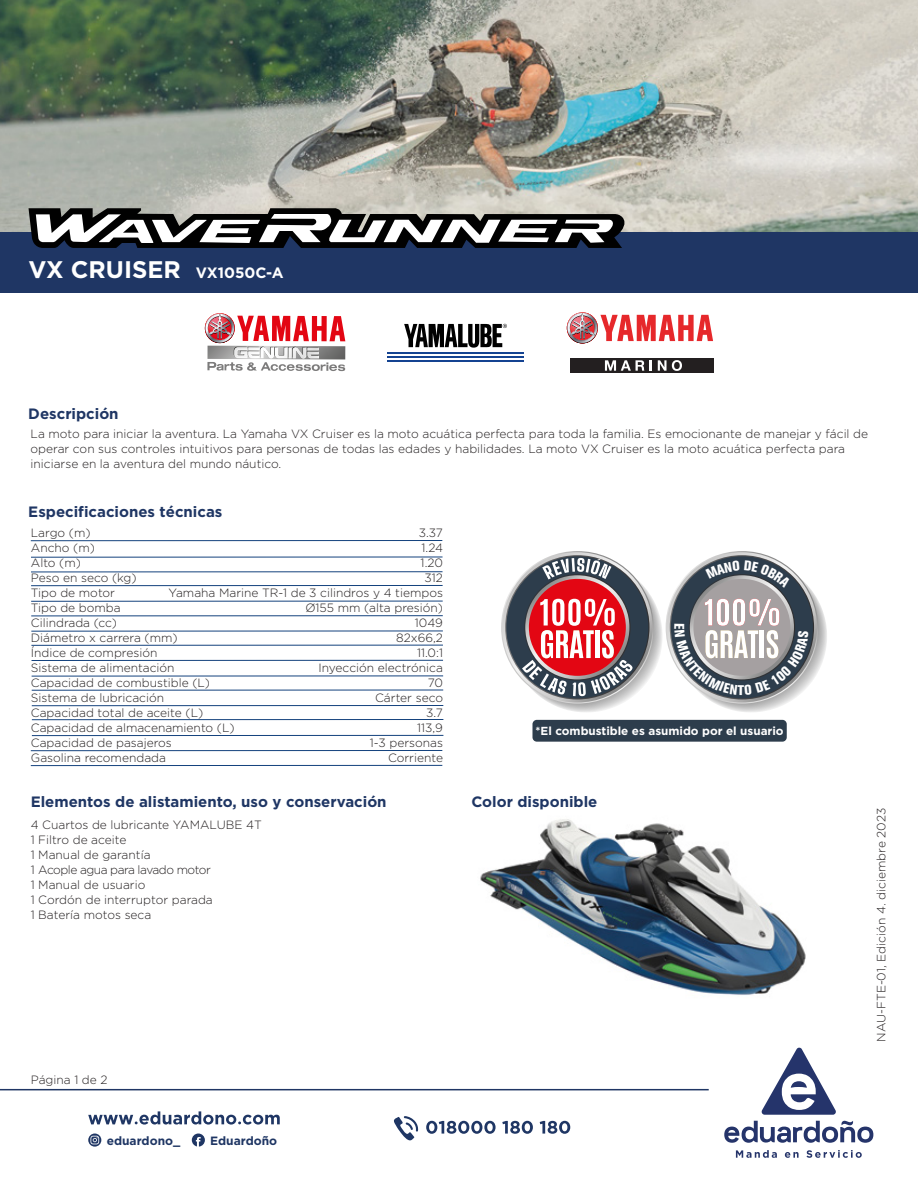
<style>
.page{position:relative;width:918px;height:1188px;background:#fff}
.page>*{position:absolute;margin:0;border:0;box-sizing:border-box;transform-origin:0 0}
.t1{font:700 24px "Gotham";color:#fff}
.t2{font:700 15px "Gotham";color:#1f3664}
.t3{font:300 12px/15px "Gotham";color:#231f20}
.t4{font:700 12px "Gotham";color:#1f3664}
.t5{font:700 11.7px "Gotham";color:#fff}
.s1{font-size:15px}
</style>
<div class="page">
<img style="left:480px;top:819px;width:326px;height:176px">
<img style="left:0;top:0;width:918px;height:232px">
<div style="left:0;top:232px;width:918px;height:60px;background:#1f3664"></div>
<img style="left:669px;top:93px;width:249px;height:131px">
<hr style="left:387px;top:352px;width:137px;height:1px;background:#144391">
<hr style="left:387px;top:356px;width:137px;height:1px;background:#144391">
<hr style="left:387px;top:360px;width:137px;height:1px;background:#144391">
<svg style="left:404px;top:324px;width:103px;height:24px"></svg>
<div style="left:570px;top:358px;width:143px;height:15px;background:#231f20"></div>
<svg style="left:605px;top:360px;width:39px;height:11px"></svg>
<svg style="left:650px;top:360px;width:2px;height:11px"></svg>
<svg style="left:658px;top:360px;width:24px;height:11px"></svg>
<svg style="left:567px;top:313px;width:146px;height:30px"></svg>
<svg style="left:205px;top:313px;width:140px;height:58px"></svg>
<div style="left:532px;top:720px;width:255px;height:22px;background:#2d3d4c;border-radius:4px"></div>
<svg style="left:29px;top:208px;width:597px;height:40px"></svg>
<hr style="left:0;top:1089px;width:709px;height:1px;background:#1f3664">
<svg style="left:426px;top:1121px;width:70px;height:13px"></svg>
<svg style="left:502px;top:1121px;width:31px;height:13px"></svg>
<svg style="left:540px;top:1121px;width:30px;height:13px"></svg>
<svg style="left:393px;top:1116px;width:25px;height:25px"></svg>
<svg style="left:88px;top:1111px;width:192px;height:14px"></svg>
<svg style="left:88px;top:1134px;width:13px;height:13px"></svg>
<svg style="left:192px;top:1134px;width:13px;height:13px"></svg>
<svg style="left:761px;top:1047px;width:75px;height:68px"></svg>
<svg style="left:724px;top:1121px;width:149px;height:22px"></svg>
<svg style="left:736px;top:1150px;width:41px;height:8px"></svg>
<svg style="left:785px;top:1152px;width:14px;height:6px"></svg>
<svg style="left:807px;top:1150px;width:55px;height:8px"></svg>
<hr style="left:31px;top:540px;width:411px;height:1px;background:#14427d">
<hr style="left:31px;top:571px;width:412px;height:1px;background:#14427d">
<hr style="left:31px;top:557px;width:412px;height:1px;background:#14427d">
<hr style="left:31px;top:585px;width:412px;height:1px;background:#14427d">
<hr style="left:31px;top:601px;width:412px;height:1px;background:#14427d">
<hr style="left:31px;top:615px;width:412px;height:1px;background:#14427d">
<hr style="left:31px;top:631px;width:412px;height:1px;background:#14427d">
<hr style="left:31px;top:645px;width:412px;height:1px;background:#14427d">
<hr style="left:32px;top:660px;width:411px;height:1px;background:#14427d">
<hr style="left:32px;top:676px;width:411px;height:1px;background:#14427d">
<hr style="left:32px;top:690px;width:411px;height:1px;background:#14427d">
<hr style="left:32px;top:705px;width:411px;height:1px;background:#14427d">
<hr style="left:32px;top:719px;width:411px;height:1px;background:#14427d">
<hr style="left:32px;top:735px;width:411px;height:1px;background:#14427d">
<hr style="left:31px;top:750px;width:411px;height:1px;background:#14427d">
<hr style="left:31px;top:765px;width:411px;height:1px;background:#14427d">
<svg style="left:501px;top:551px;width:326px;height:161px"></svg>
<h1 class="t1" style="left:29px;top:256px;width:257px">VX CRUISER <span class="s1">VX1050C-A</span></h1>
<p class="t2" style="left:28px;top:405px;width:92px">Descripción</p>
<p class="t3" style="left:31px;top:426px;width:839px">La moto para iniciar la aventura. La Yamaha VX Cruiser es la moto acuática perfecta para toda la familia. Es emocionante de manejar y fácil de operar con sus controles intuitivos para personas de todas las edades y habilidades. La moto VX Cruiser es la moto acuática perfecta para iniciarse en la aventura del mundo náutico.</p>
<p class="t2" style="left:28px;top:503px;width:196px">Especificaciones técnicas</p>
<p class="t3" style="left:31px;top:525px;width:205px">Largo (m)<br>Ancho (m)<br>Alto (m)<br>Peso en seco (kg)<br>Tipo de motor<br>Tipo de bomba<br>Cilindrada (cc)<br>Diámetro x carrera (mm)<br>Índice de compresión<br>Sistema de alimentación<br>Capacidad de combustible (L)<br>Sistema de lubricación<br>Capacidad total de aceite (L)<br>Capacidad de almacenamiento (L)<br>Capacidad de pasajeros<br>Gasolina recomendada</p>
<p class="t3" style="left:169px;top:525px;width:276px;text-align:right">3.37<br>1.24<br>1.20<br>312<br>Yamaha Marine TR-1 de 3 cilindros y 4 tiempos<br>Ø155 mm (alta presión)<br>1049<br>82x66,2<br>11.0:1<br>Inyección electrónica<br>70<br>Cárter seco<br>3.7<br>113,9<br>1-3 personas<br>Corriente</p>
<p class="t5" style="left:536px;top:724px;width:250px">*El combustible es asumido por el usuario</p>
<p class="t2" style="left:31px;top:793px;width:357px">Elementos de alistamiento, uso y conservación</p>
<p class="t2" style="left:471px;top:793px;width:128px">Color disponible</p>
<p class="t3" style="left:31px;top:817px;width:233px">4 Cuartos de lubricante YAMALUBE 4T<br>1 Filtro de aceite<br>1 Manual de garantía<br>1 Acople agua para lavado motor<br>1 Manual de usuario<br>1 Cordón de interruptor parada<br>1 Batería motos seca</p>
<p class="t3" style="left:31px;top:1072px;width:78px">Página 1 de 2</p>
<p class="t3" style="left:874px;top:1042px;width:235px;rotate:-90deg">NAU-FTE-01, Edición 4. diciembre 2023</p>
<p class="t4" style="left:107px;top:1133px;width:75px">eduardono_</p>
<p class="t4" style="left:210px;top:1134px;width:69px">Eduardoño</p>
</div>
